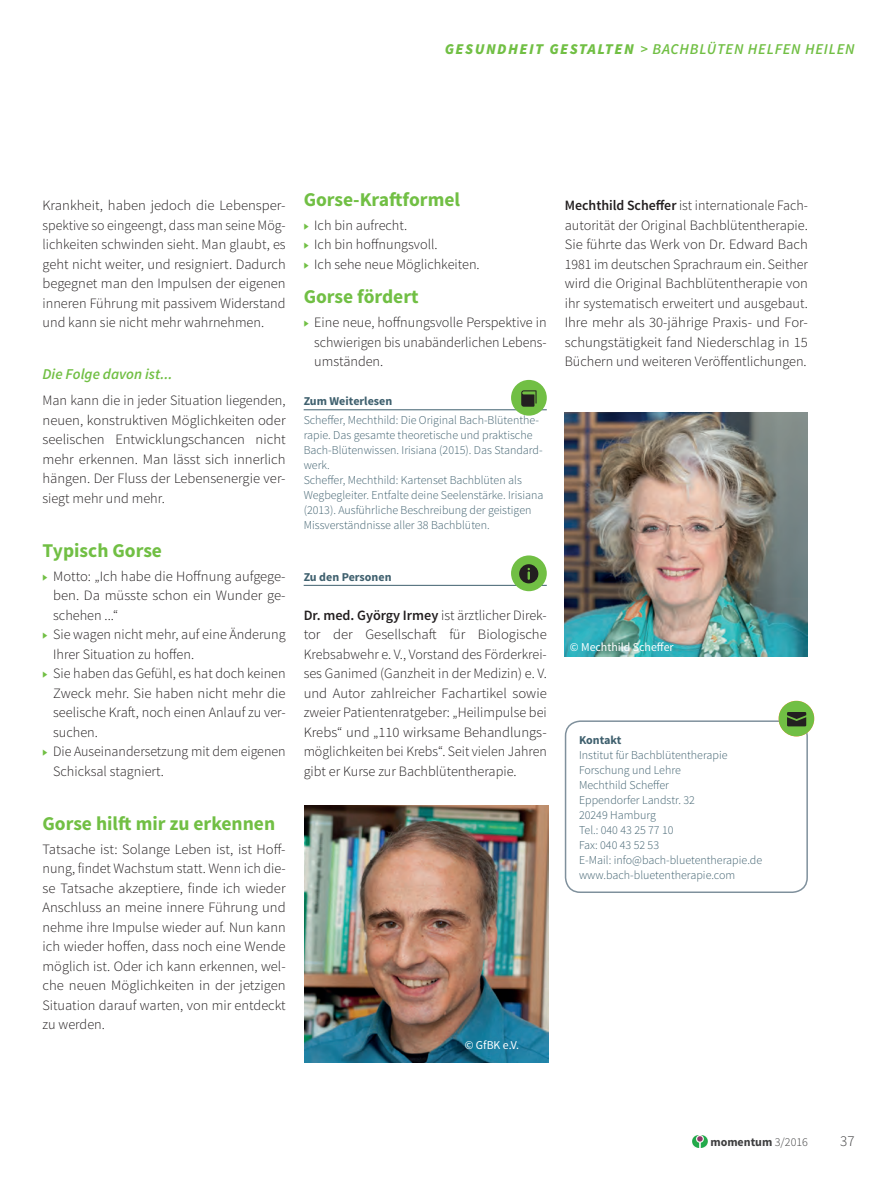
<style>
.page{position:relative;width:893px;height:1191px;background:#fff}
.page>*{position:absolute;margin:0;border:0;box-sizing:border-box;transform-origin:0 0}
.t1{font:700 19.5px "Source Sans Pro";color:#71bf44}
.t2{font:italic 600 15px "Source Sans Pro";letter-spacing:.05em;color:#71bf44}
.t3{font:italic 600 15px "Source Sans Pro";color:#71bf44}
.t4{font:300 15px "Source Sans Pro";color:#3e3e3f}
.t5{font:300 14.25px/19.5px "Source Sans Pro";color:#231f20;text-align:justify}
.t6{font:300 12px/15px "Source Sans Pro";color:#3f606e}
.t7{font:700 12px "Source Sans Pro";color:#3f606e}
.t8{font:12px "Source Sans Pro";color:#fff}
.t9{font:700 12px "Source Sans Pro";color:#3e3e3f}
.s1{font-weight:900}
.s2{font-size:12px;color:#71bf44}
.s3{font-weight:600}
.s4{font-weight:300}
</style>
<div class="page">
<img style="left:693px;top:1135px;width:15px;height:12px">
<hr style="left:304px;top:409px;width:243px;height:1px;background:#3f606e">
<hr style="left:304px;top:585px;width:243px;height:1px;background:#3f606e">
<div style="left:511px;top:380px;width:36px;height:36px;background:#71bf44;border-radius:50%"></div>
<svg style="left:521px;top:390px;width:16px;height:17px"></svg>
<div style="left:511px;top:555px;width:36px;height:36px;background:#71bf44;border-radius:50%"></div>
<svg style="left:519px;top:564px;width:19px;height:19px"></svg>
<img style="left:305px;top:805px;width:243px;height:257px">
<img style="left:565px;top:413px;width:243px;height:243px">
<div style="left:565px;top:720px;width:243px;height:173px;border:2px solid #7f909c;border-radius:15px"></div>
<div style="left:779px;top:701px;width:35px;height:35px;background:#71bf44;border-radius:50%"></div>
<svg style="left:787px;top:712px;width:19px;height:14px"></svg>
<p class="t2" style="left:445px;top:40px;width:411px"><span class="s1">GESUNDHEIT GESTALTEN</span> &gt; BACHBLÜTEN HELFEN HEILEN</p>
<p class="t5" style="left:43px;top:196px;width:245px">Krankheit, haben jedoch die Lebensper&shy;spektive so eingeengt, dass man seine Mög&shy;lichkeiten schwinden sieht. Man glaubt, es geht nicht weiter, und resigniert. Dadurch begegnet man den Impulsen der eigenen inneren Führung mit passivem Widerstand und kann sie nicht mehr wahrnehmen.</p>
<p class="t3" style="left:43px;top:364px;width:131px">DIE FOLGE DAVON IST...</p>
<p class="t5" style="left:43px;top:391px;width:245px">Man kann die in jeder Situation liegenden, neuen, konstruktiven Möglichkeiten oder seelischen Entwicklungschancen nicht mehr erkennen. Man lässt sich innerlich hängen. Der Fluss der Lebensenergie ver&shy;siegt mehr und mehr.</p>
<h1 class="t1" style="left:43px;top:538px;width:121px">Typisch Gorse</h1>
<p class="t5" style="left:43px;top:566px;width:245px"><span class="s2">▶</span> Motto: „Ich habe die Hoffnung aufgege-</p>
<p class="t5" style="left:53px;top:586px;width:234px">ben. Da müsste schon ein Wunder ge-</p>
<p class="t5" style="left:53px;top:605px;width:67px">schehen ...“</p>
<p class="t5" style="left:43px;top:625px;width:245px"><span class="s2">▶</span> Sie wagen nicht mehr, auf eine Änderung</p>
<p class="t5" style="left:53px;top:644px;width:143px">Ihrer Situation zu hoffen.</p>
<p class="t5" style="left:43px;top:664px;width:245px"><span class="s2">▶</span> Sie haben das Gefühl, es hat doch keinen</p>
<p class="t5" style="left:53px;top:683px;width:234px">Zweck mehr. Sie haben nicht mehr die</p>
<p class="t5" style="left:53px;top:703px;width:234px">seelische Kraft, noch einen Anlauf zu ver-</p>
<p class="t5" style="left:53px;top:722px;width:46px">suchen.</p>
<p class="t5" style="left:43px;top:742px;width:245px"><span class="s2">▶</span> Die Auseinandersetzung mit dem eigenen</p>
<p class="t5" style="left:53px;top:761px;width:112px">Schicksal stagniert.</p>
<h1 class="t1" style="left:43px;top:811px;width:234px">Gorse hilft mir zu erkennen</h1>
<p class="t5" style="left:43px;top:839px;width:245px">Tatsache ist: Solange Leben ist, ist Hoff&shy;nung, findet Wachstum statt. Wenn ich die&shy;se Tatsache akzeptiere, finde ich wieder Anschluss an meine innere Führung und nehme ihre Impulse wieder auf. Nun kann ich wieder hoffen, dass noch eine Wende möglich ist. Oder ich kann erkennen, wel&shy;che neuen Möglichkeiten in der jetzigen Situation darauf warten, von mir entdeckt zu werden.</p>
<h1 class="t1" style="left:304px;top:187px;width:158px">Gorse-Kraftformel</h1>
<p class="t5" style="left:304px;top:215px;width:178px;text-align:left"><span class="s2">▶</span> Ich bin aufrecht.<br><span class="s2">▶</span> Ich bin hoffnungsvoll.<br><span class="s2">▶</span> Ich sehe neue Möglichkeiten.</p>
<h1 class="t1" style="left:304px;top:284px;width:116px">Gorse fördert</h1>
<p class="t5" style="left:314px;top:313px;width:234px;text-indent:-11px"><span class="s2">▶</span> Eine neue, hoffnungsvolle Perspektive in schwierigen bis unabänderlichen Lebens&shy;umständen.</p>
<p class="t7" style="left:304px;top:393px;width:90px">Zum Weiterlesen</p>
<p class="t6" style="left:304px;top:413px;width:241px">Scheffer, Mechthild: Die Original Bach-Blütenthe&shy;rapie. Das gesamte theoretische und praktische Bach-Blütenwissen. Irisiana (2015). Das Standard&shy;werk.<br>Scheffer, Mechthild: Kartenset Bachblüten als Wegbegleiter. Entfalte deine Seelenstärke. Irisiana (2013). Ausführliche Beschreibung der geistigen Missverständnisse aller 38 Bachblüten.</p>
<p class="t7" style="left:304px;top:569px;width:89px">Zu den Personen</p>
<p class="t5" style="left:304px;top:605px;width:245px"><span class="s3">Dr. med. György Irmey</span> ist ärztlicher Direk&shy;tor der Gesellschaft für Biologische Krebsabwehr e. V., Vorstand des Förderkrei&shy;ses Ganimed (Ganzheit in der Medizin) e. V. und Autor zahlreicher Fachartikel sowie zweier Patientenratgeber: „Heilimpulse bei Krebs“ und „110 wirksame Behandlungs&shy;möglichkeiten bei Krebs“. Seit vielen Jahren gibt er Kurse zur Bachblütentherapie.</p>
<p class="t8" style="left:465px;top:1037px;width:56px">© GfBK e.V.</p>
<p class="t5" style="left:565px;top:196px;width:245px"><span class="s3">Mechthild Scheffer</span> ist internationale Fach&shy;autorität der Original Bachblütentherapie.<br>Sie führte das Werk von Dr. Edward Bach 1981 im deutschen Sprachraum ein. Seither wird die Original Bachblütentherapie von ihr systematisch erweitert und ausgebaut.<br>Ihre mehr als 30-jährige Praxis- und For&shy;schungstätigkeit fand Niederschlag in 15<br>Büchern und weiteren Veröffentlichungen.</p>
<p class="t8" style="left:570px;top:640px;width:105px">© Mechthild Scheffer</p>
<p class="t7" style="left:579px;top:732px;width:44px">Kontakt</p>
<p class="t6" style="left:579px;top:747px;width:185px">Institut für Bachblütentherapie<br>Forschung und Lehre<br>Mechthild Scheffer<br>Eppendorfer Landstr. 32<br>20249 Hamburg<br>Tel.: 040 43 25 77 10<br>Fax: 040 43 52 53<br>E-Mail: info@bach-bluetentherapie.de www.bach-bluetentherapie.com</p>
<p class="t9" style="left:710px;top:1134px;width:99px">momentum <span class="s4">3/2016</span></p>
<p class="t4" style="left:840px;top:1132px;width:16px">37</p>
</div>
